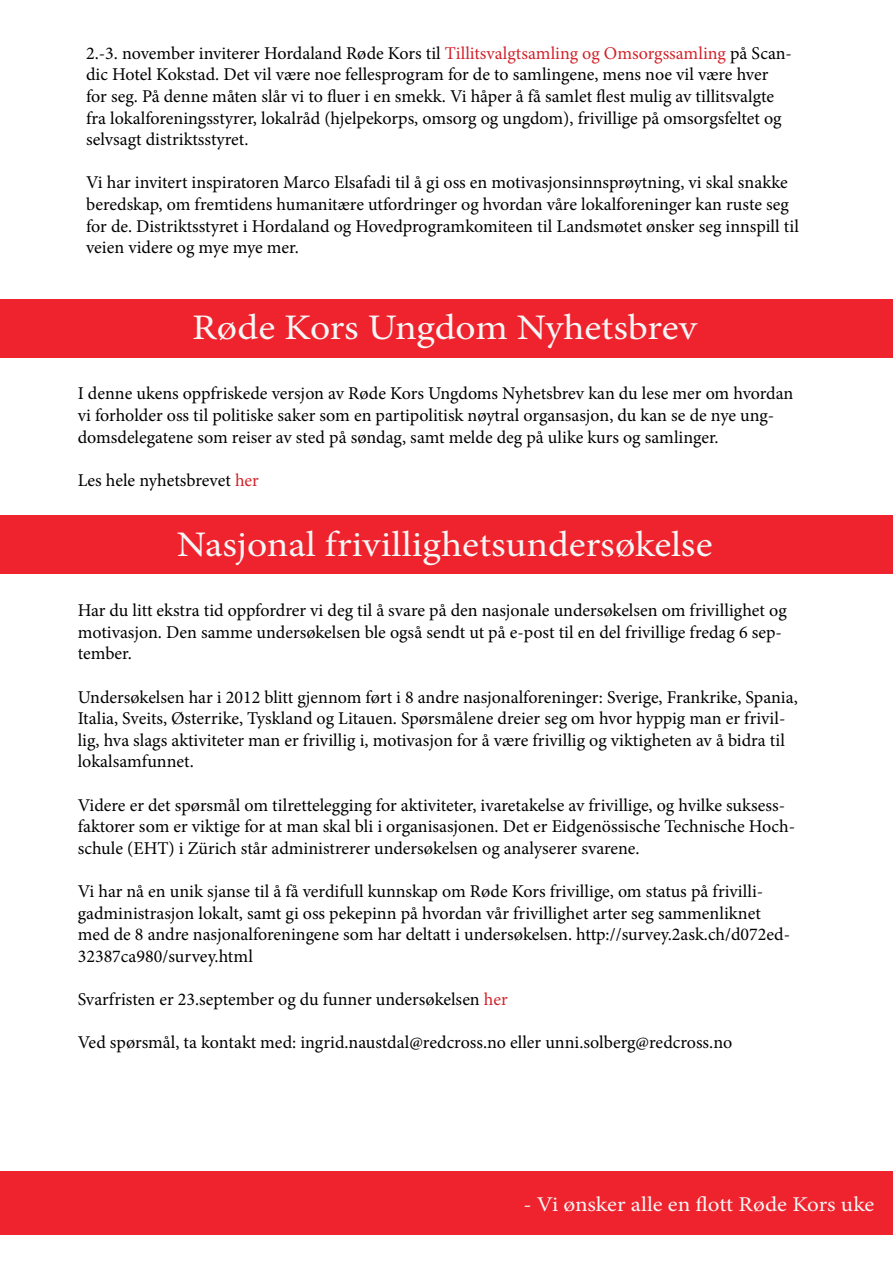
<style>
.page{position:relative;width:893px;height:1263px;background:#fff}
.page>*{position:absolute;margin:0;border:0;box-sizing:border-box;transform-origin:0 0}
.t1{font:36px "Minion Pro";color:#f6f6f6;scale:1.1 1}
.t2{font:21px "Minion Pro";letter-spacing:-.005em;color:#f6f6f6;scale:1.1 1}
.t3{font:18px/21.6px "Minion Pro";color:#000}
.s1{color:#d2232a}
</style>
<div class="page">
<div style="left:0;top:299px;width:893px;height:58px;background:#ef232d"></div>
<div style="left:0;top:516px;width:893px;height:58px;background:#ef232d"></div>
<div style="left:0;top:1171px;width:893px;height:63px;background:#ef232d"></div>
<p class="t3" style="left:86px;top:42px;width:707px">2.-3. november inviterer Hordaland Røde Kors til <span class="s1">Tillitsvalgtsamling og Omsorgssamling</span> på Scan&shy;dic Hotel Kokstad. Det vil være noe fellesprogram for de to samlingene, mens noe vil være hver for seg. På denne måten slår vi to fluer i en smekk. Vi håper å få samlet flest mulig av tillitsvalgte fra lokalforeningsstyrer, lokalråd (hjelpekorps, omsorg og ungdom), frivillige på omsorgsfeltet og selvsagt distriktsstyret.</p>
<p class="t3" style="left:86px;top:172px;width:714px">Vi har invitert inspiratoren Marco Elsafadi til å gi oss en motivasjonsinnsprøytning, vi skal snakke beredskap, om fremtidens humanitære utfordringer og hvordan våre lokalforeninger kan ruste seg for de. Distriktsstyret i Hordaland og Hovedprogramkomiteen til Landsmøtet ønsker seg innspill til veien videre og mye mye mer.</p>
<h1 class="t1" style="left:192px;top:303px;width:461px">Røde Kors Ungdom Nyhetsbrev</h1>
<p class="t3" style="left:78px;top:383px;width:717px">I denne ukens oppfriskede versjon av Røde Kors Ungdoms Nyhetsbrev kan du lese mer om hvordan vi forholder oss til politiske saker som en partipolitisk nøytral organsasjon, du kan se de nye ung&shy;domsdelegatene som reiser av sted på søndag, samt melde deg på ulike kurs og samlinger.</p>
<p class="t3" style="left:78px;top:469px;width:183px">Les hele nyhetsbrevet <span class="s1">her</span></p>
<h1 class="t1" style="left:177px;top:520px;width:489px">Nasjonal frivillighetsundersøkelse</h1>
<p class="t3" style="left:78px;top:600px;width:711px">Har du litt ekstra tid oppfordrer vi deg til å svare på den nasjonale undersøkelsen om frivillighet og motivasjon. Den samme undersøkelsen ble også sendt ut på e-post til en del frivillige fredag 6 sep&shy;tember.</p>
<p class="t3" style="left:78px;top:686px;width:722px">Undersøkelsen har i 2012 blitt gjennom ført i 8 andre nasjonalforeninger: Sverige, Frankrike, Spania, Italia, Sveits, Østerrike, Tyskland og Litauen. Spørsmålene dreier seg om hvor hyppig man er frivil&shy;lig, hva slags aktiviteter man er frivillig i, motivasjon for å være frivillig og viktigheten av å bidra til lokalsamfunnet.</p>
<p class="t3" style="left:78px;top:794px;width:719px">Videre er det spørsmål om tilrettelegging for aktiviteter, ivaretakelse av frivillige, og hvilke suksess&shy;faktorer som er viktige for at man skal bli i organisasjonen. Det er Eidgenössische Technische Hoch&shy;schule (EHT) i Zürich står administrerer undersøkelsen og analyserer svarene.</p>
<p class="t3" style="left:78px;top:880px;width:714px">Vi har nå en unik sjanse til å få verdifull kunnskap om Røde Kors frivillige, om status på frivilli&shy;gadministrasjon lokalt, samt gi oss pekepinn på hvordan vår frivillighet arter seg sammenliknet med de 8 andre nasjonalforeningene som har deltatt i undersøkelsen. http://survey.2ask.ch/d072ed-32387ca980/survey.html</p>
<p class="t3" style="left:78px;top:988px;width:431px">Svarfristen er 23.september og du funner undersøkelsen <span class="s1">her</span></p>
<p class="t3" style="left:78px;top:1032px;width:656px">Ved spørsmål, ta kontakt med: ingrid.naustdal@redcross.no eller unni.solberg@redcross.no</p>
<p class="t2" style="left:523px;top:1190px;width:321px">- Vi ønsker alle en flott Røde Kors uke</p>
</div>
